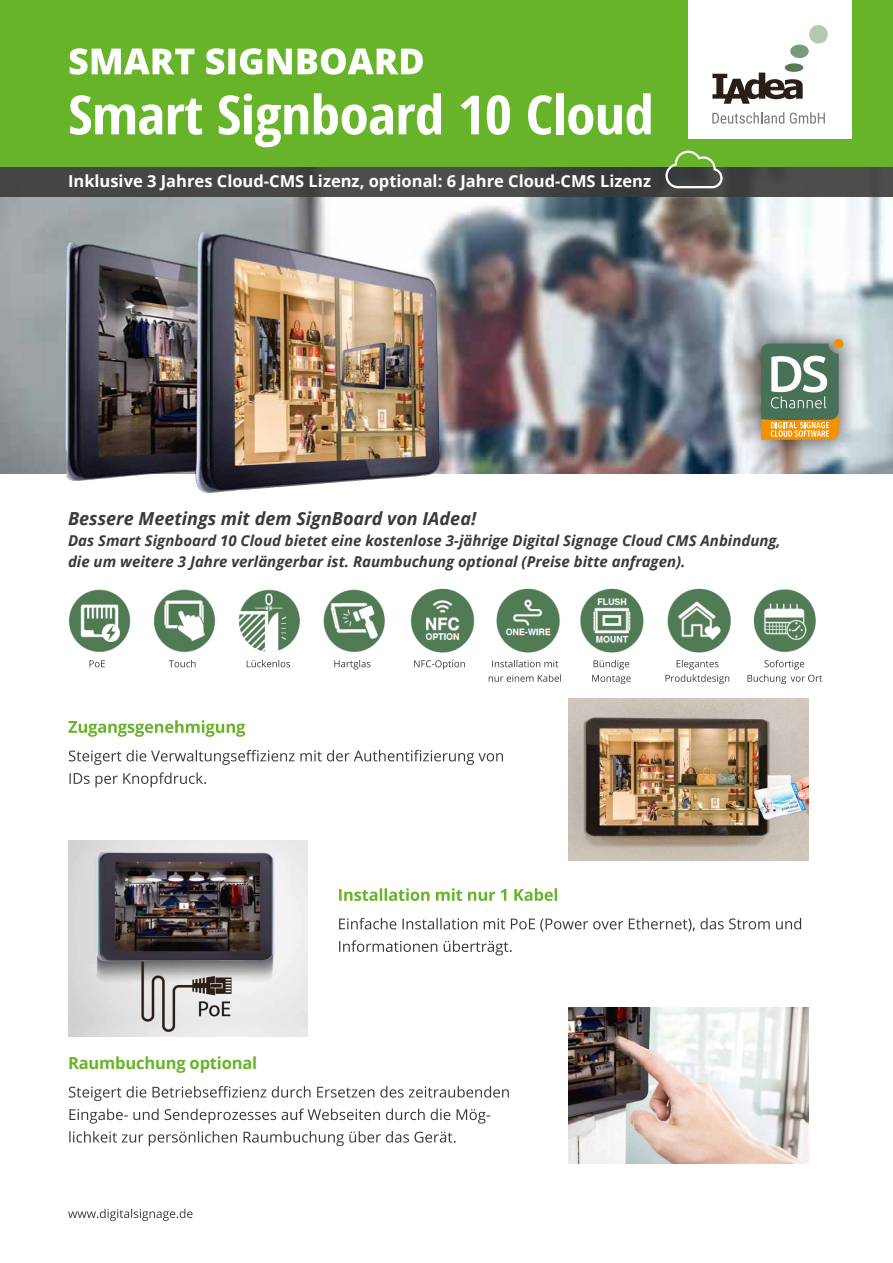
<style>
.page{position:relative;width:893px;height:1263px;background:#fff}
.page>*{position:absolute;margin:0;border:0;box-sizing:border-box;transform-origin:0 0}
.t1{font:700 condensed 54px "Open Sans";letter-spacing:-.01em;color:#fff;scale:1.1 1}
.t2{font:italic 700 18px "Open Sans";color:#3a3a39}
.t3{font:700 16.5px "Open Sans";color:#fff}
.t4{font:700 16.5px "Open Sans";letter-spacing:-.01em;color:#67b42a}
.t5{font:italic 700 15px/21px "Open Sans";color:#3a3a39}
</style>
<div class="page">
<img style="left:68px;top:841px;width:240px;height:195px">
<img style="left:0;top:197px;width:893px;height:276px">
<svg style="left:0;top:167px;width:893px;height:30px;background:#454646"></svg>
<div style="left:0;top:0;width:893px;height:167px;background:#67b42a"></div>
<svg style="left:70px;top:48px;width:353px;height:27px"></svg>
<svg style="left:68px;top:1209px;width:125px;height:12px"></svg>
<svg style="left:68px;top:720px;width:177px;height:17px"></svg>
<svg style="left:69px;top:750px;width:434px;height:15px"></svg>
<svg style="left:70px;top:772px;width:136px;height:15px"></svg>
<svg style="left:69px;top:1086px;width:440px;height:15px"></svg>
<svg style="left:70px;top:1108px;width:420px;height:15px"></svg>
<svg style="left:69px;top:1131px;width:387px;height:15px"></svg>
<svg style="left:339px;top:888px;width:218px;height:13px"></svg>
<svg style="left:339px;top:918px;width:462px;height:14px"></svg>
<svg style="left:339px;top:940px;width:173px;height:15px"></svg>
<img style="left:68px;top:589px;width:317px;height:63px">
<img style="left:410px;top:588px;width:406px;height:65px">
<svg style="left:89px;top:660px;width:16px;height:7px"></svg>
<svg style="left:169px;top:660px;width:26px;height:7px"></svg>
<svg style="left:247px;top:660px;width:43px;height:7px"></svg>
<svg style="left:334px;top:660px;width:36px;height:9px"></svg>
<svg style="left:414px;top:660px;width:51px;height:9px"></svg>
<svg style="left:594px;top:660px;width:35px;height:9px"></svg>
<svg style="left:592px;top:675px;width:39px;height:9px"></svg>
<svg style="left:665px;top:660px;width:64px;height:24px"></svg>
<svg style="left:747px;top:660px;width:75px;height:24px"></svg>
<svg style="left:492px;top:660px;width:66px;height:7px"></svg>
<svg style="left:489px;top:674px;width:72px;height:8px"></svg>
<img style="left:569px;top:698px;width:240px;height:162px">
<img style="left:569px;top:1007px;width:240px;height:157px">
<svg style="left:665px;top:151px;width:58px;height:37px"></svg>
<div style="left:688px;top:0;width:164px;height:139px;background:#fff"></div>
<svg style="left:712px;top:25px;width:116px;height:79px"></svg>
<svg style="left:712px;top:112px;width:72px;height:12px"></svg>
<svg style="left:790px;top:112px;width:35px;height:12px"></svg>
<img style="left:734px;top:311px;width:138px;height:156px">
<div style="left:834px;top:339px;width:9px;height:9px;background:#f39100;border-radius:50%"></div>
<svg style="left:761px;top:344px;width:78px;height:96px;background:#8a936c"></svg>
<img style="left:53px;top:221px;width:404px;height:272px">
<h1 class="t1" style="left:68px;top:77px;width:534px">Smart Signboard 10 Cloud</h1>
<p class="t3" style="left:68px;top:170px;width:584px">Inklusive 3 Jahres Cloud-CMS Lizenz, optional: 6 Jahre Cloud-CMS Lizenz</p>
<p class="t2" style="left:68px;top:505px;width:410px">Bessere Meetings mit dem SignBoard von IAdea!</p>
<p class="t5" style="left:68px;top:529px;width:714px">Das Smart Signboard 10 Cloud bietet eine kostenlose 3-jährige Digital Signage Cloud CMS Anbindung, die um weitere 3 Jahre verlängerbar ist. Raumbuchung optional (Preise bitte anfragen).</p>
<p class="t4" style="left:68px;top:1051px;width:191px">Raumbuchung optional</p>
</div>
